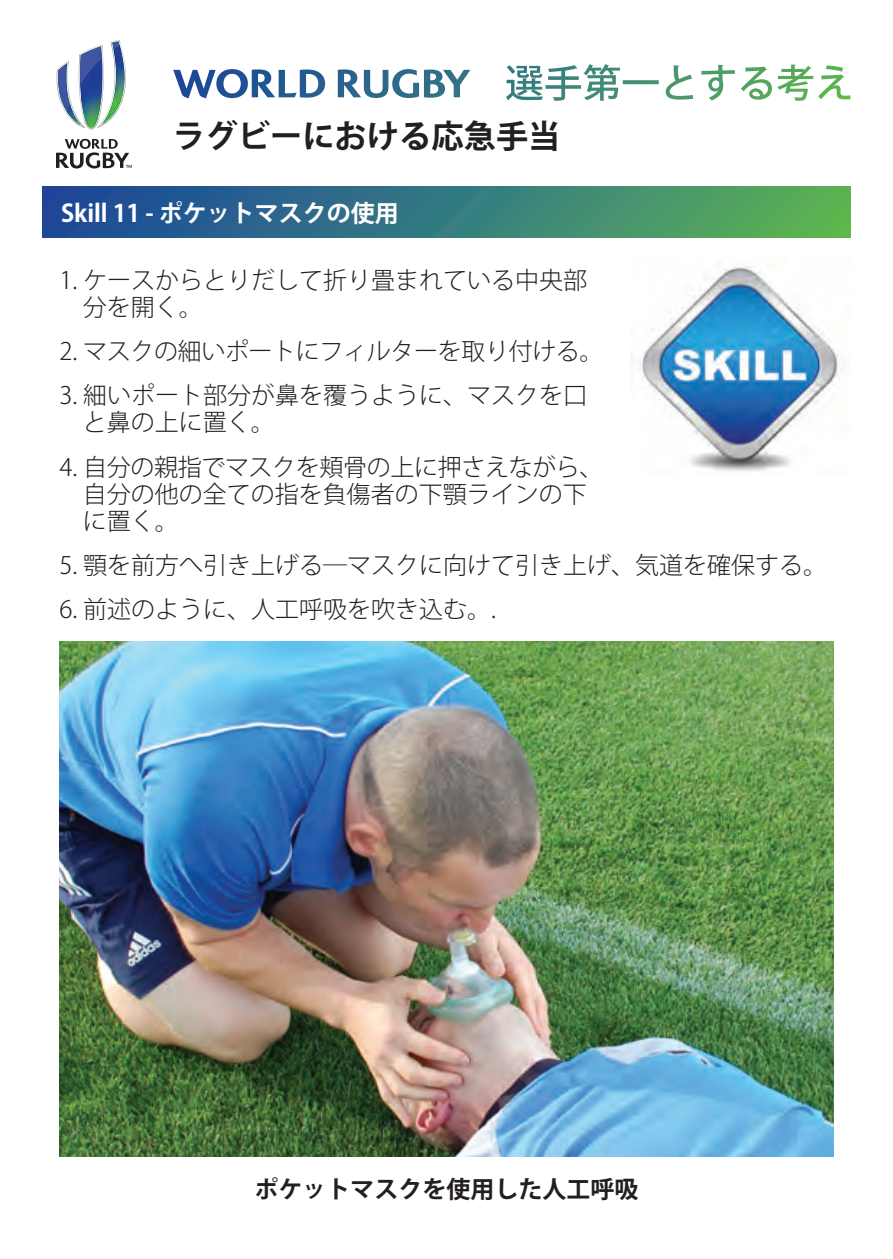
<style>
.page{position:relative;width:893px;height:1259px;background:#fff}
.page>*{position:absolute;margin:0;border:0;box-sizing:border-box;transform-origin:0 0}
.t1{font:700 32.4px "Koz Go Pro";color:#231f20}
.t2{font:300 24px/27px "Koz Go Pro";color:#231f20}
.t3{font:700 24px "Koz Go Pro";color:#fff}
.t4{font:700 24px "Koz Go Pro";color:#231f20}
</style>
<div class="page">
<svg style="left:56px;top:40px;width:70px;height:90px"></svg>
<svg style="left:56px;top:139px;width:76px;height:29px"></svg>
<div style="left:43px;top:187px;width:807px;height:50px;background:linear-gradient(to right,#1745a0,#5ab357)"></div>
<img style="left:631px;top:266px;width:215px;height:206px">
<img style="left:60px;top:641px;width:773px;height:515px">
<svg style="left:173px;top:65px;width:369px;height:33px"></svg>
<h1 class="t1" style="left:173px;top:115px;width:389px">ラグビーにおける応急手当</h1>
<p class="t3" style="left:61px;top:198px;width:339px">Skill 11 - ポケットマスクの使用</p>
<p class="t2" style="left:83px;top:267px;width:506px;text-indent:-23px">1. ケースからとりだして折り畳まれている中央部分を開く。</p>
<p class="t2" style="left:60px;top:338px;width:546px">2. マスクの細いポートにフィルターを取り付ける。</p>
<p class="t2" style="left:83px;top:382px;width:506px;text-indent:-23px">3. 細いポート部分が鼻を覆うように、マスクを口と鼻の上に置く。</p>
<p class="t2" style="left:83px;top:453px;width:522px;text-indent:-23px">4. 自分の親指でマスクを頬骨の上に押さえながら、自分の他の全ての指を負傷者の下顎ラインの下に置く。</p>
<p class="t2" style="left:60px;top:551px;width:769px">5. 顎を前方へ引き上げる―マスクに向けて引き上げ、気道を確保する。</p>
<p class="t2" style="left:60px;top:595px;width:438px">6. 前述のように、人工呼吸を吹き込む。.</p>
<p class="t4" style="left:254px;top:1173px;width:385px">ポケットマスクを使用した人工呼吸</p>
</div>
